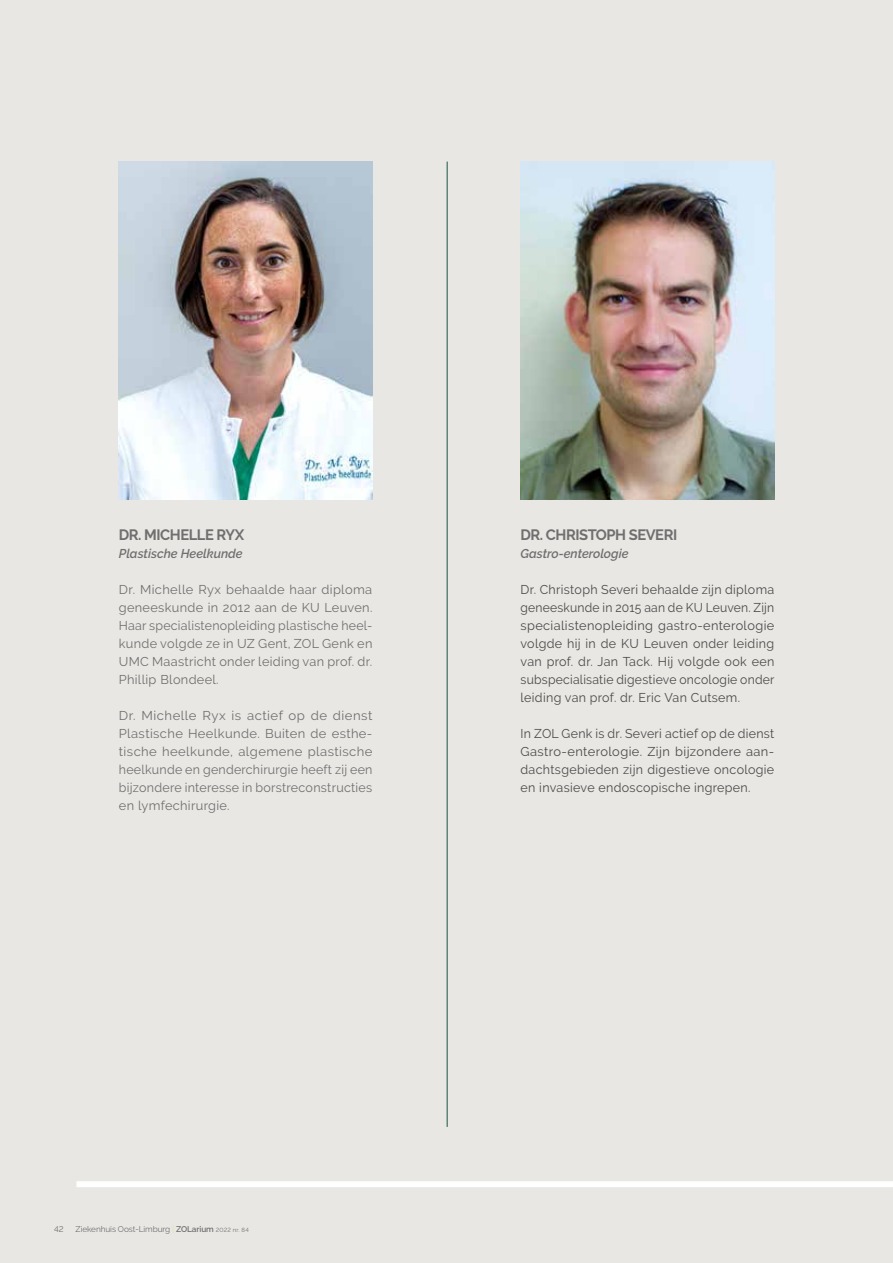
<style>
.page{position:relative;width:893px;height:1263px;background:#e8e7e4}
.page>*{position:absolute;margin:0;border:0;box-sizing:border-box;transform-origin:0 0}
.t1{font:700 15px "Raleway";letter-spacing:-.03em;color:#706f6f}
.t2{font:12.75px/18px "Raleway";letter-spacing:.025em;color:#4a4a49;text-align:justify}
.t3{font:12.75px/18px "Raleway";letter-spacing:.025em;color:#706f6f;text-align:justify}
.t4{font:italic 600 12.75px "Raleway";color:#706f6f}
.t5{font:8.25px "Raleway";letter-spacing:-.01em;color:#706f6f}
.s1{color:#e5e58d}
.s2{font-weight:600}
.s3{font-size:6px}
</style>
<div class="page">
<img style="left:521px;top:162px;width:253px;height:337px">
<img style="left:119px;top:162px;width:253px;height:337px">
<hr style="left:446px;top:162px;width:2px;height:965px;background:#5c8678">
<div style="left:77px;top:1181px;width:816px;height:6px;background:#fff"></div>
<p class="t1" style="left:119px;top:526px;width:127px">DR. MICHELLE RYX</p>
<p class="t4" style="left:119px;top:546px;width:125px">Plastische Heelkunde</p>
<p class="t3" style="left:119px;top:580px;width:255px">Dr. Michelle Ryx behaalde haar diploma geneeskunde in 2012 aan de KU Leuven.<br>Haar specialistenopleiding plastische heel&shy;kunde volgde ze in UZ Gent, ZOL Genk en UMC Maastricht onder leiding van prof. dr.<br>Phillip Blondeel.</p>
<p class="t3" style="left:119px;top:706px;width:255px">Dr. Michelle Ryx is actief op de dienst Plastische Heelkunde. Buiten de esthe&shy;tische heelkunde, algemene plastische heelkunde en genderchirurgie heeft zij een bijzondere interesse in borstreconstructies en lymfechirurgie.</p>
<p class="t1" style="left:521px;top:526px;width:158px">DR. CHRISTOPH SEVERI</p>
<p class="t4" style="left:521px;top:546px;width:110px">Gastro-enterologie</p>
<p class="t2" style="left:521px;top:580px;width:255px">Dr. Christoph Severi behaalde zijn diploma geneeskunde in 2015 aan de KU Leuven. Zijn specialistenopleiding gastro-enterologie volgde hij in de KU Leuven onder leiding van prof. dr. Jan Tack. Hij volgde ook een subspecialisatie digestieve oncologie onder leiding van prof. dr. Eric Van Cutsem.</p>
<p class="t2" style="left:521px;top:724px;width:255px">In ZOL Genk is dr. Severi actief op de dienst Gastro-enterologie. Zijn bijzondere aan&shy;dachtsgebieden zijn digestieve oncologie en invasieve endoscopische ingrepen.</p>
<p class="t5" style="left:54px;top:1224px;width:11px">42</p>
<p class="t5" style="left:76px;top:1224px;width:175px">Ziekenhuis Oost-Limburg <span class="s1">|</span> <span class="s2">ZOLarium</span> <span class="s3">2022 nr. 84</span></p>
</div>
